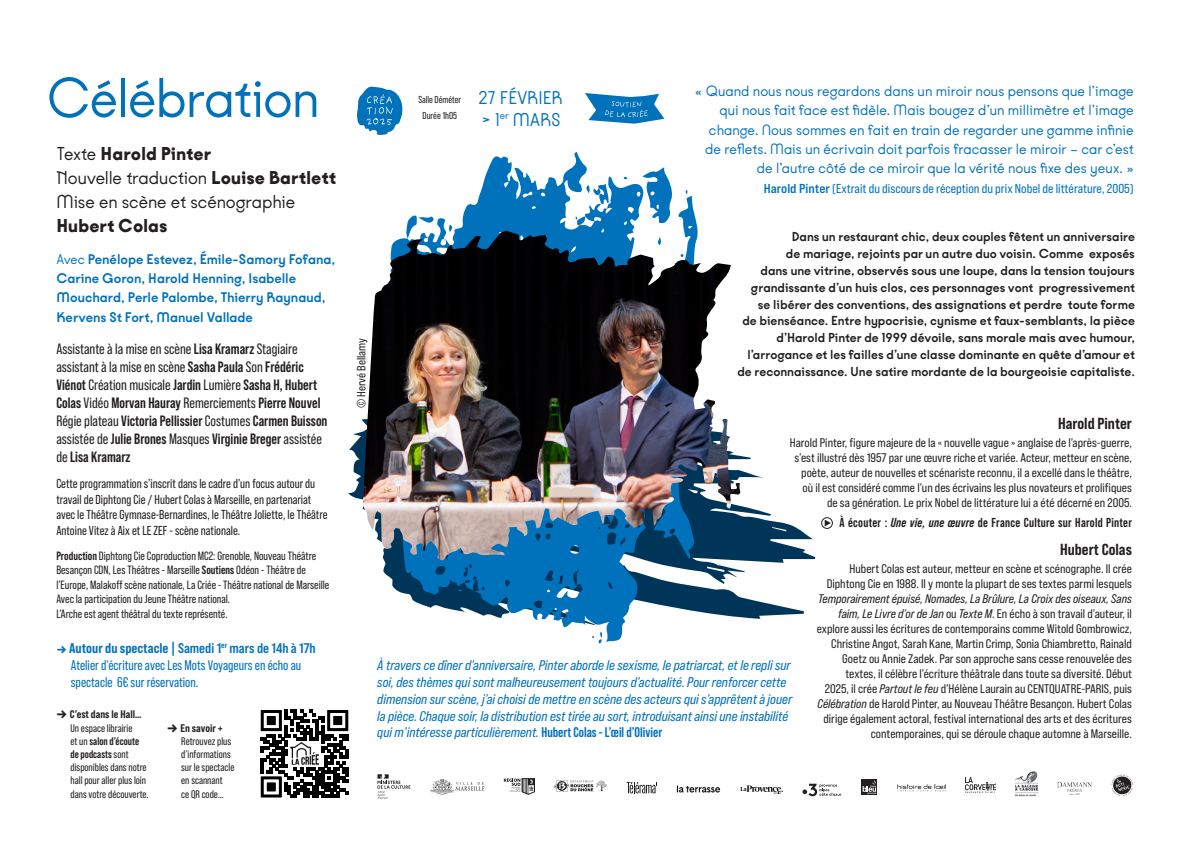
<style>
.page{position:relative;width:1191px;height:842px;background:#fff}
.page>*{position:absolute;margin:0;border:0;box-sizing:border-box;transform-origin:0 0}
.TITRE_SPECTACLE_KOBE{font:60px "Kobe 1.1";letter-spacing:-.02em;color:#0071bb}
.MISE_EN_SCENE{font:20px/24px "Kobe 1.1";letter-spacing:-.01em;color:#231f20}
.MISE_EN_SCENE-2{font:900 20px "Kobe 1.1";letter-spacing:-.005em;color:#231f20}
.DATES_PROVIDENCE{font:19.8px "Kobe 1.1";color:#0071bb}
.t1{font:16px/19.2px "Kobe 1.1";color:#0071bb;text-align:right}
.t2{font:16px "Bebas Neue Pro Sm E Eb";color:#231f20}
.t3{font:700 15px/18px "Bebas Neue Pro";color:#231f20}
.MISE_EN_SCENE-3{font:700 15px/19.4px "Kobe 1.1";letter-spacing:-.005em;color:#0071bb}
.t4{font:700 14px/16.8px "Kobe 1.1";letter-spacing:-.005em;color:#231f20;text-align:right}
.t5{font:14px/16.8px "Bebas Neue Pro Sm E It";color:#0071bb}
.t6{font:14px/16.8px "Bebas Neue Pro";color:#0071bb}
.t7{font:14px "Bebas Neue Pro Sm E Bd";color:#0071bb}
.t8{font:13px/15.6px "Bebas Neue Pro";color:#231f20}
.t9{font:13px "Bebas Neue Pro Sm E Rg";color:#0071bb}
.t10{font:700 13px "Bebas Neue Pro";letter-spacing:.02em;color:#231f20}
.t11{font:12.5px/15px "Bebas Neue Pro Sm E Rg";color:#231f20;text-align:right}
.t12{font:12px/14.4px "Bebas Neue Pro";color:#231f20}
.t13{font:12px "Bebas Neue Pro Sm E Rg";color:#231f20}
.t14{font:11px/13.2px "Bebas Neue Pro";color:#231f20}
.t15{font:11px "Bebas Neue Pro Sm E Eb";color:#231f20}
.TEXTE_NORMAL_KOBE{font:10.1px "Bebas Neue Pro";color:#231f20}
.s1{font-weight:400}
.s2{font-weight:900}
.s3{font-weight:700}
.s4{font-family:"Kobe 1.1";font-weight:900}
.s5{font-family:"Bebas Neue Pro Sm E Eb"}
.s6{font-family:"Kobe 1.1";font-weight:900;font-size:15px}
.s7{font-family:"Bebas Neue Pro Exp Bd"}
.s8{font-size:12px}
.s9{font-style:italic}
.s10{font-family:"Bebas Neue Pro Sm E It"}
.s11{font-family:"Bebas Neue Pro";font-weight:700}
</style>
<div class="page">
<svg style="left:348px;top:399px;width:467px;height:220px"></svg>
<svg style="left:261px;top:710px;width:87px;height:87px"></svg>
<img style="left:289px;top:742px;width:30px;height:24px">
<svg style="left:554px;top:780px;width:53px;height:11px"></svg>
<svg style="left:504px;top:778px;width:31px;height:16px"></svg>
<svg style="left:377px;top:774px;width:33px;height:25px"></svg>
<svg style="left:430px;top:779px;width:54px;height:16px"></svg>
<img style="left:1014px;top:772px;width:24px;height:25px">
<img style="left:965px;top:777px;width:30px;height:15px">
<svg style="left:897px;top:784px;width:48px;height:8px"></svg>
<img style="left:1058px;top:783px;width:33px;height:11px">
<img style="left:677px;top:785px;width:44px;height:8px">
<svg style="left:740px;top:785px;width:43px;height:9px"></svg>
<svg style="left:1111px;top:775px;width:22px;height:21px"></svg>
<div style="left:861px;top:779px;width:16px;height:16px;background:#231f20"></div>
<svg style="left:862px;top:780px;width:14px;height:14px"></svg>
<svg style="left:802px;top:784px;width:39px;height:12px"></svg>
<svg style="left:626px;top:782px;width:31px;height:11px"></svg>
<svg style="left:357px;top:86px;width:46px;height:49px"></svg>
<svg style="left:585px;top:93px;width:79px;height:31px"></svg>
<svg style="left:380px;top:152px;width:318px;height:490px"></svg>
<svg style="left:642px;top:167px;width:31px;height:57px"></svg>
<svg style="left:405px;top:215px;width:29px;height:18px"></svg>
<svg style="left:657px;top:237px;width:5px;height:8px"></svg>
<svg style="left:584px;top:184px;width:25px;height:20px"></svg>
<svg style="left:448px;top:225px;width:6px;height:7px"></svg>
<svg style="left:574px;top:216px;width:12px;height:10px"></svg>
<svg style="left:591px;top:632px;width:13px;height:12px"></svg>
<img style="left:362px;top:233px;width:295px;height:327px">
<svg style="left:824px;top:520px;width:6px;height:6px"></svg>
<div style="left:821px;top:517px;width:11px;height:12px;border:1px solid #231f20;border-radius:50%"></div>
<p class="TITRE_SPECTACLE_KOBE" style="left:46px;top:65px;width:274px">Célébration</p>
<p class="MISE_EN_SCENE-2" style="left:56px;top:142px;width:156px"><span class="s1">Texte</span> Harold Pinter</p>
<p class="MISE_EN_SCENE" style="left:56px;top:166px;width:281px">Nouvelle traduction <span class="s2">Louise Bartlett</span></p>
<p class="MISE_EN_SCENE" style="left:56px;top:190px;width:240px">Mise en scène et scénographie<br><span class="s2">Hubert Colas</span></p>
<p class="MISE_EN_SCENE-3" style="left:56px;top:250px;width:280px"><span class="s1">Avec</span> Penélope Estevez, Émile-Samory Fofana, Carine Goron, Harold Henning, Isabelle Mouchard, Perle Palombe, Thierry Raynaud, Kervens St Fort, Manuel Vallade</p>
<p class="t3" style="left:56px;top:339px;width:273px"><span class="s1">Assistante à la mise en scène</span> Lisa Kramarz <span class="s1">Stagiaire assistant à la mise en scène</span> Sasha Paula <span class="s1">Son</span> Frédéric Viénot <span class="s1">Création musicale</span> Jardin <span class="s1">Lumière</span> Sasha H, Hubert Colas <span class="s1">Vidéo</span> Morvan Hauray <span class="s1">Remerciements</span> Pierre Nouvel <span class="s1">Régie plateau</span> Victoria Pellissier <span class="s1">Costumes</span> Carmen Buisson <span class="s1">assistée de</span> Julie Brones <span class="s1">Masques</span> Virginie Breger <span class="s1">assistée de</span> Lisa Kramarz</p>
<p class="t8" style="left:56px;top:476px;width:273px">Cette programmation s’inscrit dans le cadre d’un focus autour du travail de Diphtong Cie / Hubert Colas à Marseille, en partenariat avec le Théâtre Gymnase-Bernardines, le Théâtre Joliette, le Théâtre Antoine Vitez à Aix et LE ZEF - scène nationale.</p>
<p class="t12" style="left:56px;top:549px;width:274px"><span class="s3">Production</span> Diphtong Cie Coproduction MC2: Grenoble, Nouveau Théâtre<br>Besançon CDN, Les Théâtres - Marseille <span class="s3">Soutiens</span> Odéon - Théâtre de l’Europe, Malakoff scène nationale, La Criée - Théâtre national de Marseille</p>
<p class="t12" style="left:56px;top:592px;width:175px">Avec la participation du Jeune Théâtre national.</p>
<p class="t12" style="left:56px;top:606px;width:173px">L’Arche est agent théâtral du texte représenté.</p>
<p class="t7" style="left:57px;top:640px;width:260px"><span class="s4">→</span> <span class="s5">Autour du spectacle |</span> Samedi 1<sup>er</sup> mars de 14h à 17h</p>
<p class="t6" style="left:71px;top:656px;width:232px">Atelier d’écriture avec Les Mots Voyageurs en écho au spectacle 6€ sur réservation.</p>
<p class="t15" style="left:56px;top:708px;width:86px"><span class="s6">→</span> C’est dans le Hall…</p>
<p class="t14" style="left:70px;top:721px;width:80px">Un espace librairie<br>et un <span class="s3">salon d’écoute de podcasts</span> sont disponibles dans notre hall pour aller plus loin dans votre découverte.</p>
<p class="t15" style="left:167px;top:721px;width:57px"><span class="s6">→</span> En savoir +</p>
<p class="t14" style="left:181px;top:734px;width:52px">Retrouvez plus d’informations</p>
<p class="t14" style="left:181px;top:761px;width:55px">sur le spectacle</p>
<p class="t14" style="left:181px;top:774px;width:43px">en scannant</p>
<p class="t14" style="left:181px;top:787px;width:44px">ce QR code…</p>
<p class="TEXTE_NORMAL_KOBE" style="left:418px;top:94px;width:44px">Salle Déméter</p>
<p class="TEXTE_NORMAL_KOBE" style="left:423px;top:109px;width:36px">Durée 1h05</p>
<p class="DATES_PROVIDENCE" style="left:479px;top:87px;width:86px">27 FÉVRIER</p>
<p class="DATES_PROVIDENCE" style="left:481px;top:108px;width:81px">&gt; 1<sup>er</sup> MARS</p>
<p class="t1" style="left:695px;top:82px;width:440px">« Quand nous nous regardons dans un miroir nous pensons que l’image qui nous fait face est fidèle. Mais bougez d’un millimètre et l’image change. Nous sommes en fait en train de regarder une gamme infinie de reflets. Mais un écrivain doit parfois fracasser le miroir – car c’est de l’autre côté de ce miroir que la vérité nous fixe des yeux. »</p>
<p class="t9" style="left:763px;top:181px;width:371px"><span class="s7">Harold Pinter</span> (Extrait du discours de réception du prix Nobel de littérature, 2005)</p>
<p class="t13" style="left:354px;top:408px;width:72px;rotate:-90deg">© Hervé Bellamy</p>
<p class="t4" style="left:737px;top:229px;width:399px">Dans un restaurant chic, deux couples fêtent un anniversaire<br>de mariage, rejoints par un autre duo voisin. Comme exposés<br>dans une vitrine, observés sous une loupe, dans la tension toujours grandissante d’un huis clos, ces personnages vont progressivement se libérer des conventions, des assignations et perdre toute forme<br>de bienséance. Entre hypocrisie, cynisme et faux-semblants, la pièce d’Harold Pinter de 1999 dévoile, sans morale mais avec humour, l’arrogance et les failles d’une classe dominante en quête d’amour et de reconnaissance. Une satire mordante de la bourgeoisie capitaliste.</p>
<p class="t2" style="left:1058px;top:414px;width:75px">Harold Pinter</p>
<p class="t11" style="left:790px;top:435px;width:343px">Harold Pinter, figure majeure de la « nouvelle vague » anglaise de l’après-guerre, s’est illustré dès 1957 par une œuvre riche et variée. Acteur, metteur en scène, poète, auteur de nouvelles et scénariste reconnu, il a excellé dans le théâtre, où il est considéré comme l’un des écrivains les plus novateurs et prolifiques de sa génération. Le prix Nobel de littérature lui a été décerné en 2005<span class="s8">.</span></p>
<p class="t10" style="left:839px;top:515px;width:294px">À écouter : <span class="s9">Une vie, une œuvre</span> de France Culture sur Harold Pinter</p>
<p class="t2" style="left:1060px;top:540px;width:73px">Hubert Colas</p>
<p class="t11" style="left:816px;top:561px;width:317px">Hubert Colas est auteur, metteur en scène et scénographe. Il crée Diphtong Cie en 1988. Il y monte la plupart de ses textes parmi lesquels <span class="s10">Temporairement épuisé, Nomades, La Brûlure, La Croix des oiseaux, Sans faim, Le Livre d’or de Jan</span> ou <span class="s10">Texte M</span>. En écho à son travail d’auteur, il explore aussi les écritures de contemporains comme Witold Gombrowicz, Christine Angot, Sarah Kane, Martin Crimp, Sonia Chiambretto, Rainald Goetz ou Annie Zadek. Par son approche sans cesse renouvelée des textes, il célèbre l’écriture théâtrale dans toute sa diversité. Début<br>2025, il crée <span class="s10">Partout le feu</span> d’Hélène Laurain au CENTQUATRE-PARIS, puis <span class="s10">Célébration</span> de Harold Pinter, au Nouveau Théâtre Besançon. Hubert Colas dirige également actoral, festival international des arts et des écritures contemporaines, qui se déroule chaque automne à Marseille.</p>
<p class="t5" style="left:377px;top:657px;width:416px">À travers ce dîner d’anniversaire, Pinter aborde le sexisme, le patriarcat, et le repli sur soi, des thèmes qui sont malheureusement toujours d’actualité. Pour renforcer cette dimension sur scène, j’ai choisi de mettre en scène des acteurs qui s’apprêtent à jouer la pièce. Chaque soir, la distribution est tirée au sort, introduisant ainsi une instabilité qui m’intéresse particulièrement. <span class="s11">Hubert Colas - L’œil d’Olivier</span></p>
</div>
